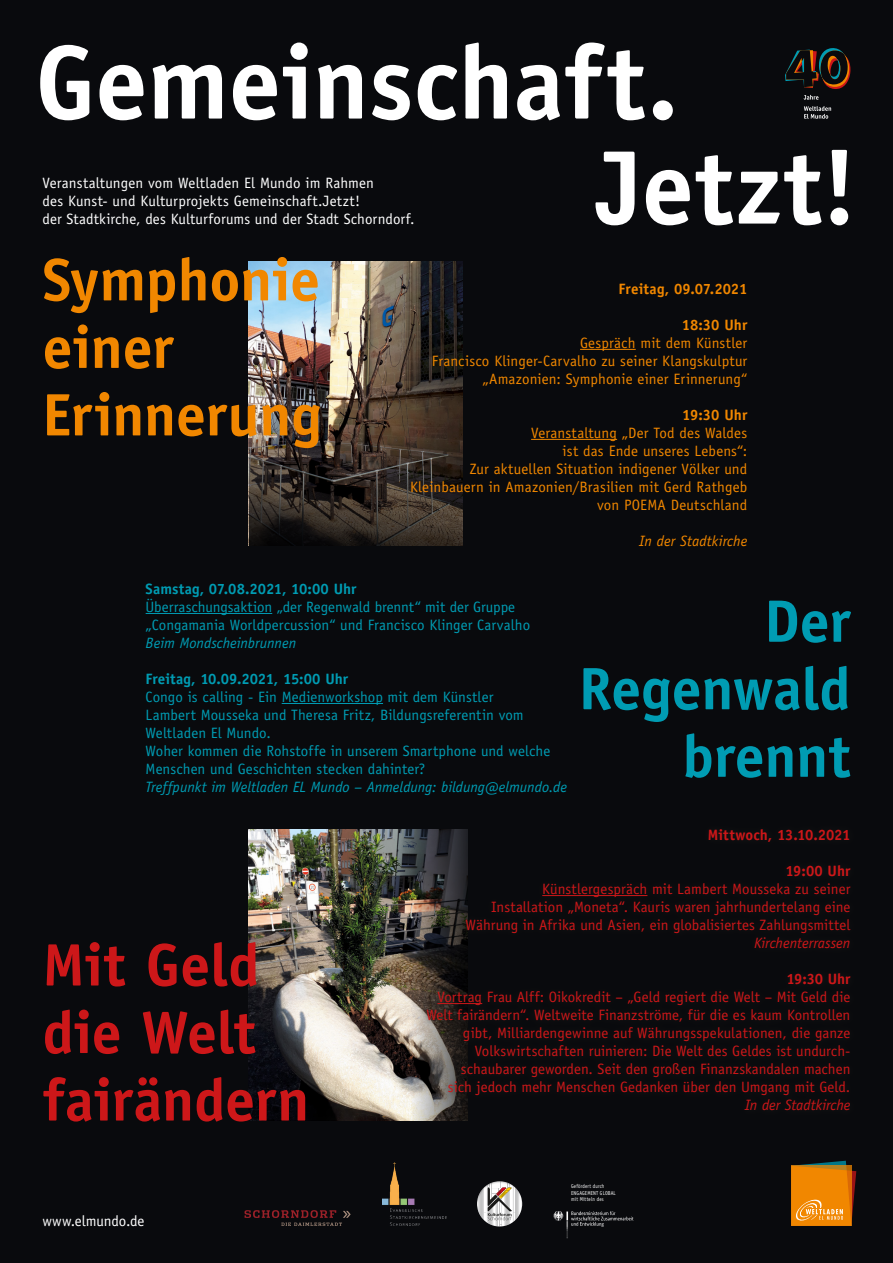
<style>
.page{position:relative;width:893px;height:1263px;background:#090a0d}
.page>*{position:absolute;margin:0;border:0;box-sizing:border-box;transform-origin:0 0}
.t1{font:700 105px/105px "Officina Sans Std";color:#fff}
.t2{font:700 60px/67.5px "Officina Sans Std";letter-spacing:-.005em;color:#f18700}
.t3{font:700 60px/67.5px "Officina Sans Std";letter-spacing:-.005em;color:#cd1719}
.t4{font:700 60px/67.5px "Officina Sans Std";letter-spacing:-.005em;color:#009cb3;text-align:right}
.t5{font:15px/18px "Officina Sans Std";color:#cd1719;text-align:right}
.t6{font:15px/18px "Officina Sans Std";color:#009cb3}
.t7{font:15px/18px "Officina Sans Std";letter-spacing:.01em;color:#f18700;text-align:right}
.t8{font:15px/18px "Officina Sans Std";letter-spacing:.01em;color:#fff}
.t9{font:italic 15px "Officina Sans Std";color:#009cb3}
.t10{font:700 15px "Officina Sans Std";color:#009cb3}
.t11{font:700 15px "Officina Sans Std";color:#cd1719}
.t12{font:700 15px "Officina Sans Std";letter-spacing:.005em;color:#f18700}
.t13{font:italic 15px "Officina Sans Std";letter-spacing:-.005em;color:#cd1719}
.t14{font:italic 15px "Officina Sans Std";letter-spacing:.005em;color:#f18700}
.t15{font:5.7px/6.8px "Officina Sans Std";letter-spacing:.025em;color:#fff;scale:.88 1}
</style>
<div class="page">
<svg style="left:791px;top:1161px;width:65px;height:65px;background:#d57e12"></svg>
<svg style="left:804px;top:106px;width:27px;height:13px"></svg>
<svg style="left:785px;top:48px;width:66px;height:52px"></svg>
<hr style="left:146px;top:613px;width:126px;height:1px;background:#009cb3">
<hr style="left:282px;top:703px;width:101px;height:1px;background:#009cb3">
<img style="left:249px;top:262px;width:214px;height:284px">
<hr style="left:580px;top:349px;width:56px;height:1px;background:#f18700">
<hr style="left:531px;top:439px;width:86px;height:1px;background:#f18700">
<img style="left:249px;top:829px;width:218px;height:291px">
<img style="left:382px;top:1163px;width:65px;height:63px">
<svg style="left:477px;top:1181px;width:45px;height:45px"></svg>
<svg style="left:553px;top:1211px;width:80px;height:28px"></svg>
<svg style="left:244px;top:1210px;width:107px;height:16px"></svg>
<div style="left:420px;top:822px;width:438px;height:296px;background:#1d1d1b;opacity:.9"></div>
<hr style="left:542px;top:895px;width:105px;height:1px;background:#cd1719">
<hr style="left:437px;top:1003px;width:45px;height:1px;background:#cd1719">
<h1 class="t1" style="left:596px;top:29px;width:264px;text-indent:-561px">Gemeinschaft.<br>Jetzt!</h1>
<p class="t8" style="left:43px;top:173px;width:374px">Veranstaltungen vom Weltladen El Mundo im Rahmen<br>des Kunst- und Kulturprojekts Gemeinschaft.Jetzt!<br>der Stadtkirche, des Kulturforums und der Stadt Schorndorf.</p>
<h2 class="t2" style="left:43px;top:246px;width:281px">Symphonie einer<br>Erinnerung</h2>
<p class="t12" style="left:619px;top:279px;width:130px">Freitag, 09.07.2021</p>
<p class="t12" style="left:682px;top:315px;width:67px">18:30 Uhr</p>
<p class="t7" style="left:432px;top:334px;width:317px">Gespräch mit dem Künstler<br>Francisco Klinger-Carvalho zu seiner Klangskulptur „Amazonien: Symphonie einer Erinnerung“</p>
<p class="t12" style="left:682px;top:405px;width:67px">19:30 Uhr</p>
<p class="t7" style="left:410px;top:424px;width:339px">Veranstaltung „Der Tod des Waldes<br>ist das Ende unseres Lebens“:<br>Zur aktuellen Situation indigener Völker und Kleinbauern in Amazonien/Brasilien mit Gerd Rathgeb von POEMA Deutschland</p>
<p class="t14" style="left:639px;top:532px;width:110px">In der Stadtkirche</p>
<p class="t10" style="left:146px;top:579px;width:212px">Samstag, 07.08.2021, 10:00 Uhr</p>
<p class="t6" style="left:146px;top:598px;width:386px">Überraschungsaktion „der Regenwald brennt“ mit der Gruppe „Congamania Worldpercussion“ und Francisco Klinger Carvalho</p>
<p class="t9" style="left:146px;top:634px;width:152px">Beim Mondscheinbrunnen</p>
<p class="t10" style="left:146px;top:669px;width:204px">Freitag, 10.09.2021, 15:00 Uhr</p>
<p class="t6" style="left:146px;top:688px;width:406px">Congo is calling - Ein Medienworkshop mit dem Künstler<br>Lambert Mousseka und Theresa Fritz, Bildungsreferentin vom Weltladen El Mundo.<br>Woher kommen die Rohstoffe in unserem Smartphone und welche Menschen und Geschichten stecken dahinter?</p>
<p class="t9" style="left:146px;top:778px;width:423px">Treffpunkt im Weltladen EL Mundo – Anmeldung: bildung@elmundo.de</p>
<h2 class="t4" style="left:579px;top:587px;width:273px">Der<br>Regenwald brennt</h2>
<h2 class="t3" style="left:43px;top:931px;width:268px">Mit Geld die Welt fairändern</h2>
<p class="t8" style="left:43px;top:1212px;width:104px">www.elmundo.de</p>
<p class="t11" style="left:708px;top:825px;width:144px">Mittwoch, 13.10.2021</p>
<p class="t11" style="left:785px;top:861px;width:67px">19:00 Uhr</p>
<p class="t5" style="left:466px;top:880px;width:386px">Künstlergespräch mit Lambert Mousseka zu seiner<br>Installation „Moneta“. Kauris waren jahrhundertelang eine<br>Währung in Afrika und Asien, ein globalisiertes Zahlungsmittel</p>
<p class="t13" style="left:754px;top:934px;width:98px">Kirchenterrassen</p>
<p class="t11" style="left:786px;top:969px;width:65px">19:30 Uhr</p>
<p class="t5" style="left:426px;top:988px;width:426px">Vortrag Frau Alff: Oikokredit – „Geld regiert die Welt – Mit Geld die Welt fairändern“. Weltweite Finanzströme, für die es kaum Kontrollen gibt, Milliardengewinne auf Währungsspekulationen, die ganze Volkswirtschaften ruinieren: Die Welt des Geldes ist undurch&shy;schaubarer geworden. Seit den großen Finanzskandalen machen<br>sich jedoch mehr Menschen Gedanken über den Umgang mit Geld.</p>
<p class="t13" style="left:745px;top:1096px;width:107px">In der Stadtkirche</p>
<p class="t15" style="left:571px;top:1182px;width:52px">Gefördert durch<br>ENGAGEMENT GLOBAL mit Mitteln des</p>
</div>
